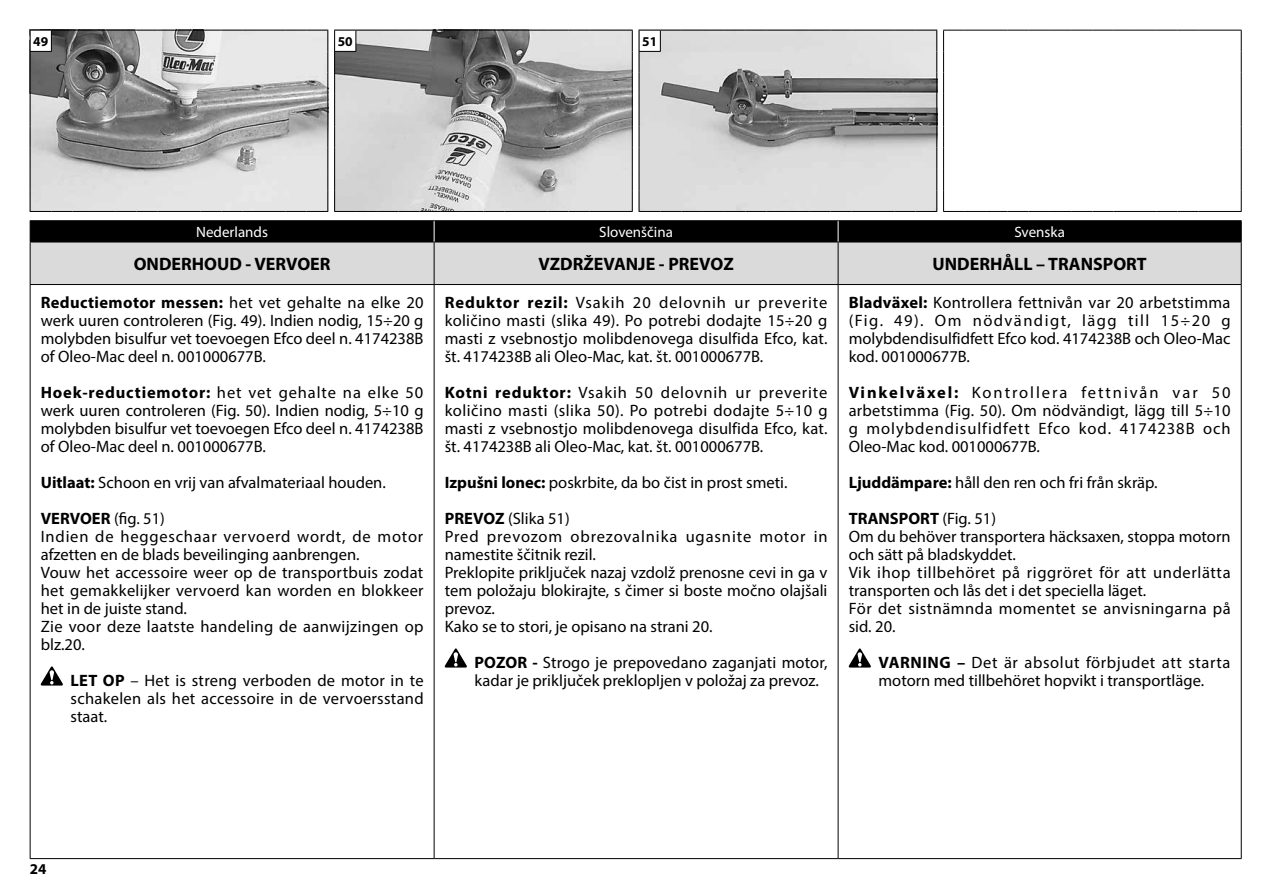
<style>
.page{position:relative;width:1263px;height:893px;background:#fff}
.page>*{position:absolute;margin:0;border:0;box-sizing:border-box;transform-origin:0 0}
.t1{font:700 18px "Myriad Pro";color:#000}
.t2{font:16.5px/18px "Myriad Pro";color:#000;text-align:justify}
.t3{font:16.5px/18px "Myriad Pro";letter-spacing:.02em;color:#000}
.t4{font:15px "Myriad Pro";color:#fff}
.t5{font:700 15px "Myriad Pro";color:#000}
.t6{font:700 13.5px "Myriad Pro";color:#000}
.s1{font-weight:700}
</style>
<div class="page">
<svg style="left:30px;top:30px;width:907px;height:182px;background:#b6b6b6"></svg>
<svg style="left:943px;top:30px;width:299px;height:182px"></svg>
<div style="left:31px;top:243px;width:1210px;height:41px;background:#dadada"></div>
<hr style="left:30px;top:220px;width:404px;height:1px;background:#000">
<hr style="left:434px;top:220px;width:404px;height:1px;background:#000">
<hr style="left:838px;top:220px;width:403px;height:1px;background:#000">
<hr style="left:30px;top:242px;width:404px;height:1px;background:#000">
<hr style="left:30px;top:242px;width:1px;height:42px;background:#000">
<hr style="left:434px;top:242px;width:404px;height:1px;background:#000">
<hr style="left:434px;top:242px;width:1px;height:42px;background:#000">
<hr style="left:838px;top:242px;width:403px;height:1px;background:#000">
<hr style="left:838px;top:242px;width:1px;height:42px;background:#000">
<hr style="left:1241px;top:242px;width:1px;height:42px;background:#000">
<hr style="left:30px;top:284px;width:404px;height:1px;background:#000">
<hr style="left:30px;top:285px;width:1px;height:573px;background:#000">
<hr style="left:434px;top:284px;width:404px;height:1px;background:#000">
<hr style="left:434px;top:285px;width:1px;height:573px;background:#000">
<hr style="left:838px;top:284px;width:403px;height:1px;background:#000">
<hr style="left:838px;top:285px;width:1px;height:573px;background:#000">
<hr style="left:1241px;top:285px;width:1px;height:573px;background:#000">
<div style="left:30px;top:221px;width:1212px;height:21px;background:#000"></div>
<hr style="left:30px;top:858px;width:404px;height:1px;background:#000">
<hr style="left:434px;top:858px;width:404px;height:1px;background:#000">
<hr style="left:838px;top:858px;width:403px;height:1px;background:#000">
<svg style="left:41px;top:666px;width:22px;height:20px"></svg>
<svg style="left:445px;top:648px;width:22px;height:20px"></svg>
<svg style="left:849px;top:648px;width:22px;height:20px"></svg>
<p class="t6" style="left:33px;top:32px;width:16px">49</p>
<p class="t6" style="left:338px;top:32px;width:16px">50</p>
<p class="t6" style="left:642px;top:32px;width:16px">51</p>
<p class="t4" style="left:196px;top:223px;width:73px">Nederlands</p>
<p class="t4" style="left:599px;top:223px;width:75px">Slovenščina</p>
<p class="t4" style="left:1014px;top:223px;width:52px">Svenska</p>
<p class="t1" style="left:134px;top:252px;width:198px">ONDERHOUD - VERVOER</p>
<p class="t1" style="left:538px;top:252px;width:197px">VZDRŽEVANJE - PREVOZ</p>
<p class="t1" style="left:932px;top:252px;width:216px">UNDERHÅLL – TRANSPORT</p>
<p class="t2" style="left:41px;top:293px;width:384px"><span class="s1">Reductiemotor messen:</span> het vet gehalte na elke 20 werk uuren controleren (Fig. 49). Indien nodig, 15÷20 g molybden bisulfur vet toevoegen Efco deel n. 4174238B of Oleo-Mac deel n. 001000677B.</p>
<p class="t2" style="left:41px;top:383px;width:384px"><span class="s1">Hoek-reductiemotor:</span> het vet gehalte na elke 50 werk uuren controleren (Fig. 50). Indien nodig, 5÷10 g molybden bisulfur vet toevoegen Efco deel n. 4174238B of Oleo-Mac deel n. 001000677B.</p>
<p class="t2" style="left:41px;top:464px;width:347px;line-height:36px"><span class="s1">Uitlaat:</span> Schoon en vrij van afvalmateriaal houden.<br><span class="s1">VERVOER</span> (fig. 51)</p>
<p class="t3" style="left:41px;top:527px;width:384px">Indien de heggeschaar vervoerd wordt, de motor afzetten en de blads beveilinging aanbrengen.<br>Vouw het accessoire weer op de transportbuis zodat het gemakkelijker vervoerd kan worden en blokkeer het in de juiste stand.<br>Zie voor deze laatste handeling de aanwijzingen op blz.20.</p>
<p class="t2" style="left:71px;top:671px;width:355px"><span class="s1">LET OP</span> – Het is streng verboden de motor in te schakelen als het accessoire in de vervoersstand staat.</p>
<p class="t2" style="left:849px;top:293px;width:383px"><span class="s1">Bladväxel:</span> Kontrollera fettnivån var 20 arbetstimma (Fig. 49). Om nödvändigt, lägg till 15÷20 g molybdendisulfidfett Efco kod. 4174238B och Oleo-Mac kod. 001000677B.</p>
<p class="t2" style="left:849px;top:383px;width:383px"><span class="s1">Vinkelväxel:</span> Kontrollera fettnivån var 50 arbetstimma (Fig. 50). Om nödvändigt, lägg till 5÷10 g molybdendisulfidfett Efco kod. 4174238B och Oleo-Mac kod. 001000677B.</p>
<p class="t2" style="left:849px;top:464px;width:310px;line-height:36px"><span class="s1">Ljuddämpare:</span> håll den ren och fri från skräp.<br><span class="s1">TRANSPORT</span> (Fig. 51)</p>
<p class="t2" style="left:849px;top:527px;width:384px;text-align:left">Om du behöver transportera häcksaxen, stoppa motorn och sätt på bladskyddet.<br>Vik ihop tillbehöret på riggröret för att underlätta transporten och lås det i det speciella läget.<br>För det sistnämnda momentet se anvisningarna på sid. 20.</p>
<p class="t2" style="left:878px;top:653px;width:353px"><span class="s1">VARNING –</span> Det är absolut förbjudet att starta motorn med tillbehöret hopvikt i transportläge.</p>
<p class="t2" style="left:445px;top:293px;width:384px"><span class="s1">Reduktor rezil:</span> Vsakih 20 delovnih ur preverite količino masti (slika 49). Po potrebi dodajte 15÷20 g masti z vsebnostjo molibdenovega disulfida Efco, kat. št. 4174238B ali Oleo-Mac, kat. št. 001000677B.</p>
<p class="t2" style="left:445px;top:383px;width:384px"><span class="s1">Kotni reduktor:</span> Vsakih 50 delovnih ur preverite količino masti (slika 50). Po potrebi dodajte 5÷10 g masti z vsebnostjo molibdenovega disulfida Efco, kat. št. 4174238B ali Oleo-Mac, kat. št. 001000677B.</p>
<p class="t2" style="left:445px;top:464px;width:344px;line-height:36px"><span class="s1">Izpušni lonec:</span> poskrbite, da bo čist in prost smeti.<br><span class="s1">PREVOZ</span> (Slika 51)</p>
<p class="t2" style="left:445px;top:527px;width:384px;text-align:left">Pred prevozom obrezovalnika ugasnite motor in namestite ščitnik rezil.<br>Preklopite priključek nazaj vzdolž prenosne cevi in ga v tem položaju blokirajte, s čimer si boste močno olajšali prevoz.<br>Kako se to stori, je opisano na strani 20.</p>
<p class="t2" style="left:474px;top:653px;width:354px"><span class="s1">POZOR -</span> Strogo je prepovedano zaganjati motor, kadar je priključek preklopljen v položaj za prevoz.</p>
<p class="t5" style="left:30px;top:860px;width:18px">24</p>
</div>
